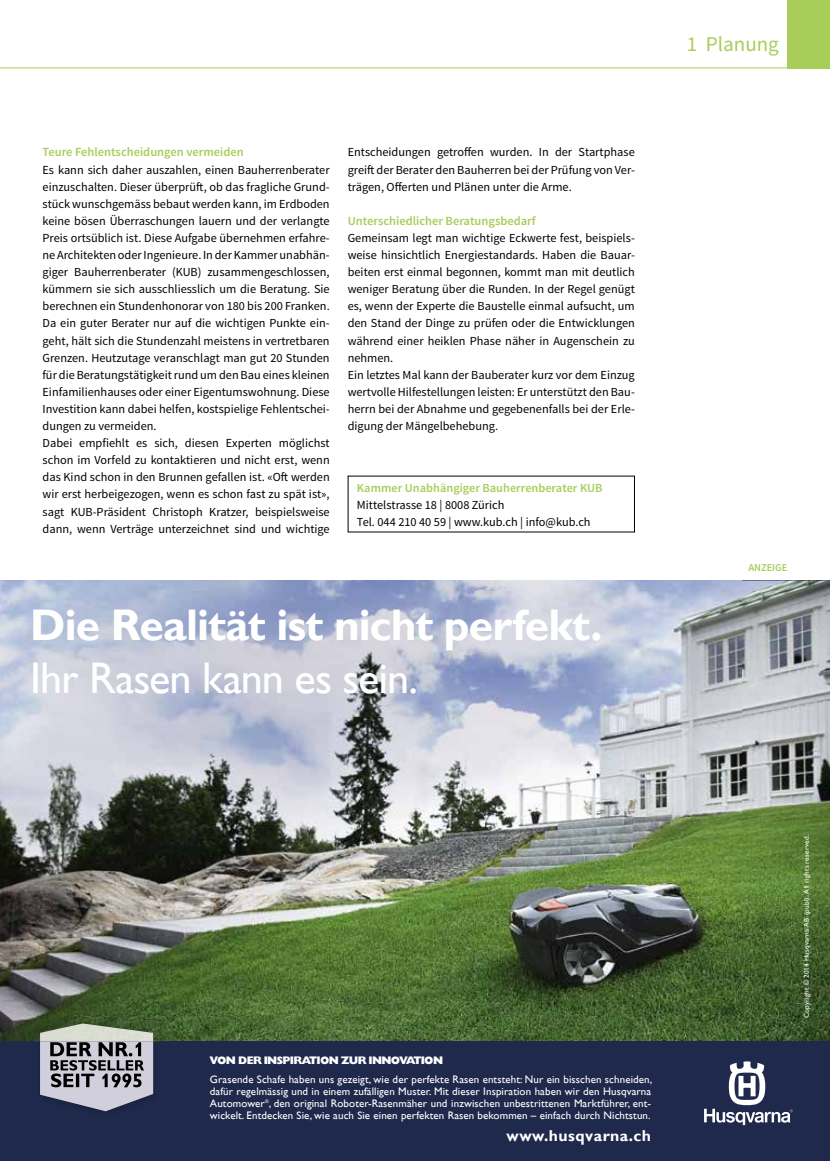
<style>
.page{position:relative;width:830px;height:1161px;background:#fff}
.page>*{position:absolute;margin:0;border:0;box-sizing:border-box;transform-origin:0 0}
.t1{font:700 44.25px "Hq Sans Pro TT";letter-spacing:-.02em;color:#fff}
.t2{font:44.25px "Hq Sans Pro TT";letter-spacing:-.02em;color:#fff}
.t3{font:21px "Source Sans Pro";color:#a9cd59}
.t4{font:700 15.75px "Hq Sans Pro TT";letter-spacing:.03em;color:#fff}
.t5{font:600 12.45px "Source Sans Pro";color:#a9cd59}
.t6{font:12.3px/17.1px "Source Sans Pro";color:#000}
.t7{font:600 12.3px "Source Sans Pro";color:#a9cd59}
.t8{font:10.95px/12px "Hq Sans Pro TT";letter-spacing:.01em;color:#fff;text-align:justify}
.t9{font:10.95px "Hq Sans X Pro TT";color:#fff}
.t10{font:600 10.5px "Source Sans Pro";color:#a9cd59}
.t11{font:7.2px "Hq Sans Pro TT";letter-spacing:.03em;color:#fff}
.t12{font:4.95px "Hq Sans Pro TT";color:#fff}
</style>
<div class="page">
<div style="left:787px;top:0;width:42px;height:68px;background:#a9cd59"></div>
<hr style="left:0;top:68px;width:829px;height:1px;background:#a9cd59">
<img style="left:0;top:580px;width:829px;height:462px">
<div style="left:0;top:1042px;width:829px;height:119px;background:#1f294c"></div>
<svg style="left:704px;top:1061px;width:88px;height:64px"></svg>
<img style="left:34px;top:1019px;width:127px;height:93px">
<img style="left:40px;top:1023px;width:113px;height:19px">
<svg style="left:40px;top:1042px;width:113px;height:69px;background:#8d8e99"></svg>
<img style="left:0;top:580px;width:741px;height:288px">
<p class="t5" style="left:43px;top:144px;width:203px">Teure Fehlentscheidungen vermeiden</p>
<p class="t6" style="left:43px;top:161px;width:288px">Es kann sich daher auszahlen, einen Bauherrenberater einzuschalten. Dieser überprüft, ob das fragliche Grund&shy;stück wunschgemäss bebaut werden kann, im Erdboden keine bösen Überraschungen lauern und der verlangte Preis ortsüblich ist. Diese Aufgabe übernehmen erfahre&shy;ne Architekten oder Ingenieure. In der Kammer unabhän&shy;giger Bauherrenberater (KUB) zusammengeschlossen, kümmern sie sich ausschliesslich um die Beratung. Sie berechnen ein Stundenhonorar von 180 bis 200 Franken.<br>Da ein guter Berater nur auf die wichtigen Punkte ein&shy;geht, hält sich die Stundenzahl meistens in vertretbaren Grenzen. Heutzutage veranschlagt man gut 20 Stunden für die Beratungstätigkeit rund um den Bau eines kleinen Einfamilienhauses oder einer Eigentumswohnung. Diese Investition kann dabei helfen, kostspielige Fehlentschei&shy;dungen zu vermeiden.<br>Dabei empfiehlt es sich, diesen Experten möglichst schon im Vorfeld zu kontaktieren und nicht erst, wenn das Kind schon in den Brunnen gefallen ist. «Oft werden wir erst herbeigezogen, wenn es schon fast zu spät ist», sagt KUB-Präsident Christoph Kratzer, beispielsweise dann, wenn Verträge unterzeichnet sind und wichtige</p>
<p class="t6" style="left:347px;top:144px;width:288px;text-align:justify">Entscheidungen getroffen wurden. In der Startphase greift der Berater den Bauherren bei der Prüfung von Ver&shy;trägen, Offerten und Plänen unter die Arme.</p>
<p class="t5" style="left:347px;top:213px;width:189px">Unterschiedlicher Beratungsbedarf</p>
<p class="t6" style="left:347px;top:229px;width:288px">Gemeinsam legt man wichtige Eckwerte fest, beispiels&shy;weise hinsichtlich Energiestandards. Haben die Bauar&shy;beiten erst einmal begonnen, kommt man mit deutlich weniger Beratung über die Runden. In der Regel genügt es, wenn der Experte die Baustelle einmal aufsucht, um den Stand der Dinge zu prüfen oder die Entwicklungen während einer heiklen Phase näher in Augenschein zu nehmen.<br>Ein letztes Mal kann der Bauberater kurz vor dem Einzug wertvolle Hilfestellungen leisten: Er unterstützt den Bau&shy;herrn bei der Abnahme und gegebenenfalls bei der Erle&shy;digung der Mängelbehebung.</p>
<p class="t7" style="left:357px;top:480px;width:247px">Kammer Unabhängiger Bauherrenberater KUB</p>
<p class="t6" style="left:357px;top:496px;width:235px">Mittelstrasse 18 | 8008 Zürich<br>Tel. 044 210 40 59 | www.kub.ch | info@kub.ch</p>
<h1 class="t1" style="left:30px;top:598px;width:573px">Die Realität ist nicht perfekt.</h1>
<h1 class="t2" style="left:30px;top:652px;width:389px">Ihr Rasen kann es sein.</h1>
<h2 class="t3" style="left:686px;top:31px;width:94px">1 Planung</h2>
<p class="t10" style="left:748px;top:561px;width:41px">ANZEIGE</p>
<p class="t9" style="left:210px;top:1054px;width:234px">VON DER INSPIRATION ZUR INNOVATION</p>
<p class="t8" style="left:210px;top:1073px;width:443px">Grasende Schafe haben uns gezeigt, wie der perfekte Rasen entsteht: Nur ein bisschen schneiden, dafür regelmässig und in einem zufälligen Muster. Mit dieser Inspiration haben wir den Husqvarna Automower , den original Roboter-Rasenmäher und inzwischen unbestrittenen Marktführer, ent-</p>
<p class="t12" style="left:265px;top:1099px;width:5px">®</p>
<p class="t8" style="left:210px;top:1109px;width:442px">wickelt. Entdecken Sie, wie auch Sie einen perfekten Rasen bekommen – einfach durch Nichtstun.</p>
<p class="t4" style="left:506px;top:1126px;width:146px">www.husqvarna.ch</p>
<p class="t11" style="left:802px;top:1018px;width:185px;rotate:-90deg">Copyright © 2014 Husqvarna AB (publ). All rights reserved.</p>
</div>
